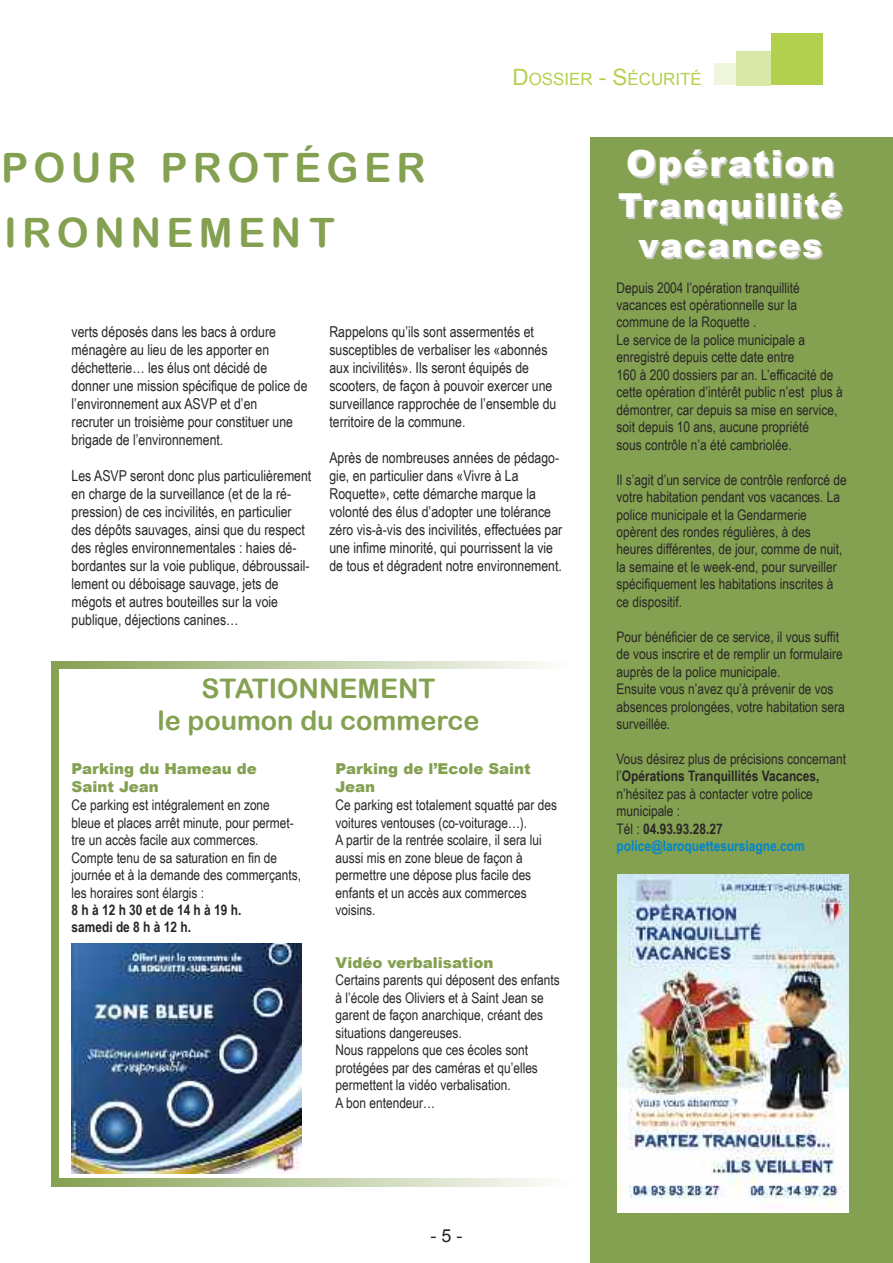
<style>
.page{position:relative;width:893px;height:1263px;background:#fff}
.page>*{position:absolute;margin:0;border:0;box-sizing:border-box;transform-origin:0 0}
.t1{font:40.5px/64.8px "Arial Rounded MT Bold";letter-spacing:.135em;color:#84a051}
.t2{font:900 36px "Arial";letter-spacing:.05em;color:#fff}
.t3{font:900 33px/39.6px "Arial";letter-spacing:.05em;color:#fff;text-align:center}
.t4{font:27px/32.4px "Arial Rounded MT Bold";color:#84a051;text-align:center}
.t5{font:18px "Arial";color:#272627}
.t6{font:16.8px "Arial";color:#b4d04f}
.t7{font:15px/18px "Arial Narrow";color:#272627}
.t8{font:900 15px/18px "Arial";color:#84a051}
.t9{font:14.55px/17.4px "Arial Narrow";color:#272627}
.t10{font:700 14.55px/17.4px "Arial Narrow";letter-spacing:.23em;color:#272627}
.s1{font-size:22.5px}
.s2{font-weight:700}
.s3{font-weight:700;color:#0085cc}
</style>
<div class="page">
<svg style="left:51px;top:661px;width:493px;height:525px;background:#a9bc85"></svg>
<div style="left:60px;top:669px;width:514px;height:509px;background:#fff"></div>
<div style="left:772px;top:34px;width:51px;height:51px;background:#b4d04f"></div>
<div style="left:737px;top:51px;width:34px;height:34px;background:#dae8a7"></div>
<div style="left:715px;top:64px;width:21px;height:21px;background:#f0f6dc"></div>
<div style="left:590px;top:137px;width:303px;height:1126px;background:#84a051"></div>
<img style="left:618px;top:874px;width:230px;height:339px">
<img style="left:72px;top:943px;width:230px;height:231px">
<h1 class="t1" style="left:1px;top:135px;width:426px">POUR PROTÉGER<br>IRONNEMENT</h1>
<p class="t6" style="left:512px;top:70px;width:191px"><span class="s1">D</span>OSSIER <span class="s1">- S</span>ÉCURITÉ</p>
<h2 class="t2" style="left:626px;top:137px;width:210px">Opération</h2>
<h3 class="t3" style="left:618px;top:185px;width:226px">Tranquillité vacances</h3>
<p class="t7" style="left:72px;top:323px;width:237px">verts déposés dans les bacs à ordure ménagère au lieu de les apporter en déchetterie… les élus ont décidé de donner une mission spécifique de police de l’environnement aux ASVP et d’en<br>recruter un troisième pour constituer une brigade de l’environnement.</p>
<p class="t7" style="left:72px;top:467px;width:241px">Les ASVP seront donc plus particulièrement en charge de la surveillance (et de la ré&shy;pression) de ces incivilités, en particulier des dépôts sauvages, ainsi que du respect des règles environnementales : haies dé&shy;bordantes sur la voie publique, débroussail&shy;lement ou déboisage sauvage, jets de mégots et autres bouteilles sur la voie publique, déjections canines…</p>
<p class="t7" style="left:329px;top:323px;width:229px">Rappelons qu’ils sont assermentés et susceptibles de verbaliser les «abonnés aux incivilités». Ils seront équipés de scooters, de façon à pouvoir exercer une surveillance rapprochée de l’ensemble du territoire de la commune.</p>
<p class="t7" style="left:329px;top:449px;width:234px">Après de nombreuses années de pédago&shy;gie, en particulier dans «Vivre à La Roquette», cette démarche marque la volonté des élus d’adopter une tolérance zéro vis-à-vis des incivilités, effectuées par une infime minorité, qui pourrissent la vie de tous et dégradent notre environnement.</p>
<h3 class="t4" style="left:157px;top:672px;width:324px">STATIONNEMENT<br>LE POUMON DU COMMERCE</h3>
<p class="t8" style="left:72px;top:759px;width:187px">Parking du Hameau de<br>Saint Jean</p>
<p class="t9" style="left:72px;top:796px;width:231px">Ce parking est intégralement en zone bleue et places arrêt minute, pour permet&shy;tre un accès facile aux commerces.<br>Compte tenu de sa saturation en fin de journée et à la demande des commerçants, les horaires sont élargis :</p>
<p class="t10" style="left:72px;top:901px;width:171px">8hà12h30etde14hà19h. samedi de 8 h à 12 h.</p>
<p class="t8" style="left:336px;top:759px;width:197px">Parking de l’Ecole Saint<br>Jean</p>
<p class="t9" style="left:336px;top:796px;width:223px">Ce parking est totalement squatté par des voitures ventouses (co-voiturage…).<br>A partir de la rentrée scolaire, il sera lui aussi mis en zone bleue de façon à permettre une dépose plus facile des enfants et un accès aux commerces voisins.</p>
<p class="t8" style="left:336px;top:952px;width:159px">Vidéo verbalisation</p>
<p class="t9" style="left:336px;top:971px;width:226px">Certains parents qui déposent des enfants à l’école des Oliviers et à Saint Jean se garent de façon anarchique, créant des situations dangereuses.<br>Nous rappelons que ces écoles sont protégées par des caméras et qu’elles permettent la vidéo verbalisation.<br>A bon entendeur…</p>
<p class="t5" style="left:431px;top:1226px;width:34px">-5-</p>
<p class="t9" style="left:617px;top:279px;width:228px">Depuis 2004 l’opération tranquillité vacances est opérationnelle sur la commune de la Roquette .<br>Le service de la police municipale a enregistré depuis cette date entre<br>160 à 200 dossiers par an. L’efficacité de cette opération d’intérêt public n’est plus à démontrer, car depuis sa mise en service, soit depuis 10 ans, aucune propriété<br>sous contrôle n’a été cambriolée.</p>
<p class="t9" style="left:617px;top:471px;width:232px">Il s’agit d’un service de contrôle renforcé de votre habitation pendant vos vacances. La police municipale et la Gendarmerie opèrent des rondes régulières, à des heures différentes, de jour, comme de nuit, la semaine et le week-end, pour surveiller spécifiquement les habitations inscrites à ce dispositif.</p>
<p class="t9" style="left:617px;top:628px;width:230px">Pour bénéficier de ce service, il vous suffit de vous inscrire et de remplir un formulaire auprès de la police municipale.<br>Ensuite vous n’avez qu’à prévenir de vos absences prolongées, votre habitation sera surveillée.</p>
<p class="t9" style="left:617px;top:750px;width:231px">Vous désirez plus de précisions concernant l’<span class="s2">opérations tranquillités vacances, </span>n’hésitez pas à contacter votre police municipale :<br>Tél : <span class="s2">04.93.93.28.27 </span><span class="s3">police@laroquettesursiagne.com</span></p>
</div>
